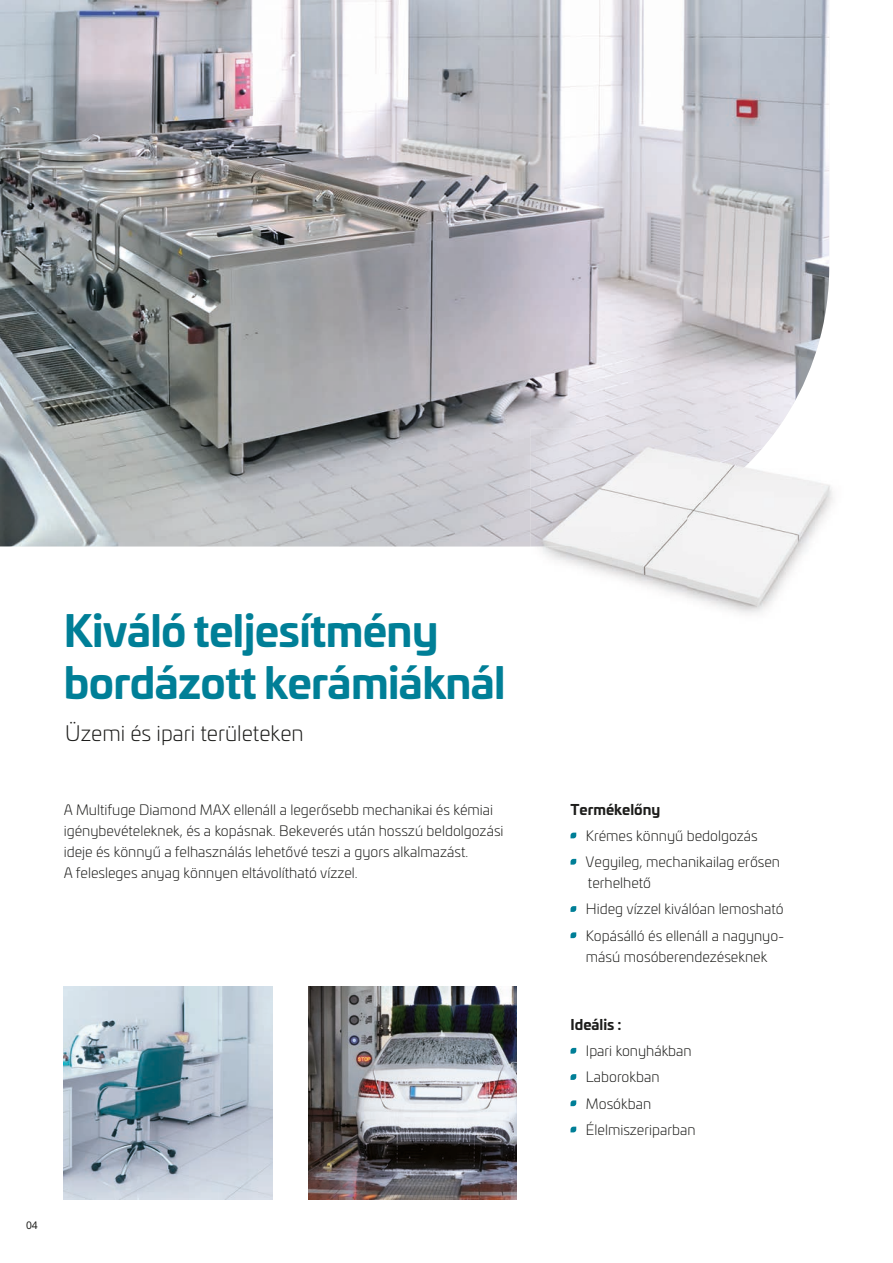
<style>
.page{position:relative;width:893px;height:1263px;background:#fff}
.page>*{position:absolute;margin:0;border:0;box-sizing:border-box;transform-origin:0 0}
.t1{font:700 42.6px/52.5px "Univia Pro";letter-spacing:-.015em;color:#007f97}
.t2{font:300 21.15px "Univia Pro";color:#1d1d1b}
.t3{font:300 14.25px/26.2px "Univia Pro";color:#1d1d1b}
.t4{font:700 14.25px "Univia Pro";color:#1d1d1b}
.t5{font:10.5px "Noto Sans";color:#1d1d1b}
</style>
<div class="page">
<img style="left:0;top:0;width:829px;height:546px">
<svg style="left:570px;top:833px;width:6px;height:5px"></svg>
<svg style="left:570px;top:859px;width:6px;height:6px"></svg>
<svg style="left:570px;top:906px;width:6px;height:6px"></svg>
<svg style="left:570px;top:932px;width:6px;height:6px"></svg>
<svg style="left:570px;top:1048px;width:6px;height:6px"></svg>
<svg style="left:570px;top:1074px;width:6px;height:6px"></svg>
<svg style="left:570px;top:1100px;width:6px;height:6px"></svg>
<svg style="left:570px;top:1127px;width:6px;height:5px"></svg>
<img style="left:64px;top:986px;width:208px;height:213px">
<img style="left:308px;top:986px;width:209px;height:213px">
<img style="left:687px;top:429px;width:146px;height:185px">
<img style="left:635px;top:546px;width:52px;height:52px">
<img style="left:531px;top:429px;width:247px;height:117px">
<h1 class="t1" style="left:64px;top:601px;width:443px">Kiváló teljesítmény bordázott kerámiáknál</h1>
<h2 class="t2" style="left:65px;top:718px;width:240px">Üzemi és ipari területeken</h2>
<p class="t3" style="left:64px;top:798px;width:441px;line-height:21px">A Multifuge Diamond MAX ellenáll a legerősebb mechanikai és kémiai igénybevételeknek, és a kopásnak. Bekeverés után hosszú beldolgozási ideje és könnyű a felhasználás lehetővé teszi a gyors alkalmazást.<br>A felesleges anyag könnyen eltávolítható vízzel.</p>
<p class="t4" style="left:570px;top:798px;width:91px">Termékelőny</p>
<p class="t3" style="left:586px;top:822px;width:196px">Krémes könnyű bedolgozás<br>Vegyileg, mechanikailag erősen</p>
<p class="t3" style="left:586px;top:869px;width:200px">terhelhető<br>Hideg vízzel kiválóan lemosható<br>Kopásálló és ellenáll a nagynyo-</p>
<p class="t3" style="left:586px;top:943px;width:183px">mású mosóberendezéseknek</p>
<p class="t4" style="left:570px;top:1013px;width:52px">Ideális :</p>
<p class="t3" style="left:586px;top:1037px;width:111px">Ipari konyhákban<br>Laborokban<br>Mosókban<br>Élelmiszeriparban</p>
<p class="t5" style="left:26px;top:1218px;width:13px">04</p>
</div>
